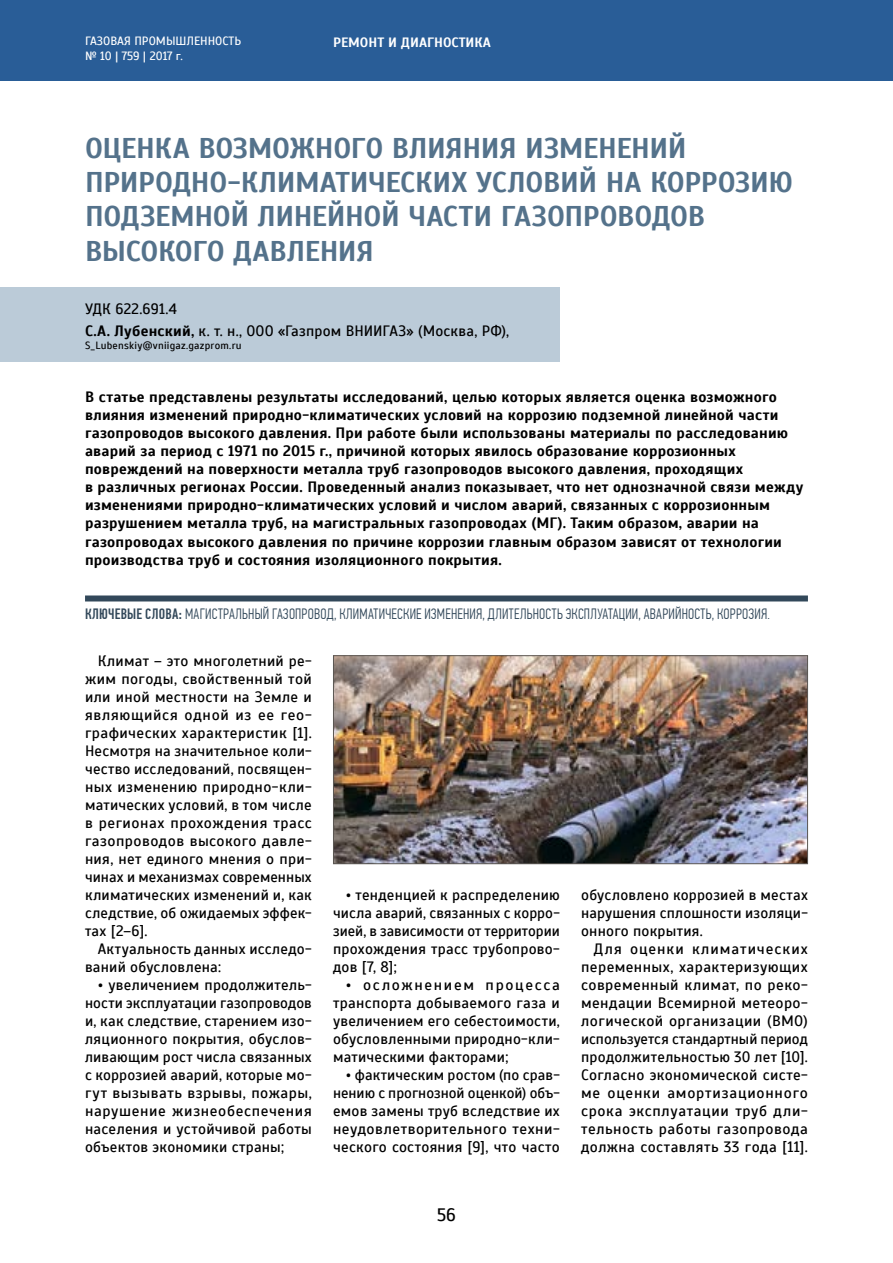
<style>
.page{position:relative;width:893px;height:1263px;background:#fff}
.page>*{position:absolute;margin:0;border:0;box-sizing:border-box;transform-origin:0 0}
.t1{font:700 28.5px/34.2px "Scada";letter-spacing:-.015em;color:#54728b}
.t2{font:18px "Scada";color:#000}
.t3{font:15px/18px "Scada";letter-spacing:.015em;color:#000;text-align:justify}
.t4{font:700 15px/18px "Scada";letter-spacing:.015em;color:#000}
.t5{font:300 15px "PF Din Text Comp Pro";letter-spacing:.015em;color:#32485a}
.t6{font:700 13.5px "Scada";color:#fff}
.t7{font:12px/14.4px "Scada";color:#fff}
.t8{font:10.5px "Scada";letter-spacing:.02em;color:#000}
.s1{font-weight:700}
.s2{font-weight:500}
</style>
<div class="page">
<div style="left:0;top:0;width:893px;height:81px;background:#295d97"></div>
<div style="left:85px;top:595px;width:723px;height:6px;background:#32485a"></div>
<div style="left:0;top:288px;width:560px;height:74px;background:#bbcbd8"></div>
<img style="left:335px;top:657px;width:471px;height:205px">
<div style="left:333px;top:655px;width:475px;height:209px;border:1px solid #5b5753"></div>
<p class="t7" style="left:85px;top:34px;width:158px">ГАЗОВАЯ ПРОМЫШЛЕННОСТЬ № 10 | 759 | 2017 г.</p>
<p class="t6" style="left:333px;top:34px;width:159px">РЕМОНТ И ДИАГНОСТИКА</p>
<h1 class="t1" style="left:85px;top:131px;width:709px">ОЦЕНКА ВОЗМОЖНОГО ВЛИЯНИЯ ИЗМЕНЕНИЙ ПРИРОДНО-КЛИМАТИЧЕСКИХ УСЛОВИЙ НА КОРРОЗИЮ ПОДЗЕМНОЙ ЛИНЕЙНОЙ ЧАСТИ ГАЗОПРОВОДОВ ВЫСОКОГО ДАВЛЕНИЯ</h1>
<p class="t3" style="left:85px;top:298px;width:426px;line-height:22.2px">УДК 622.691.4<br><span class="s1">С.А. Лубенский,</span> к. т. н., ООО «Газпром ВНИИГАЗ» (Москва, РФ),</p>
<p class="t8" style="left:85px;top:339px;width:158px">S_Lubenskiy@vniigaz.gazprom.ru</p>
<p class="t4" style="left:85px;top:388px;width:720px">В статье представлены результаты исследований, целью которых является оценка возможного влияния изменений природно-климатических условий на коррозию подземной линейной части газопроводов высокого давления. При работе были использованы материалы по расследованию аварий за период с 1971 по 2015 г., причиной которых явилось образование коррозионных повреждений на поверхности металла труб газопроводов высокого давления, проходящих<br>в различных регионах России. Проведенный анализ показывает, что нет однозначной связи между изменениями природно-климатических условий и числом аварий, связанных с коррозионным разрушением металла труб, на магистральных газопроводах (МГ). Таким образом, аварии на газопроводах высокого давления по причине коррозии главным образом зависят от технологии производства труб и состояния изоляционного покрытия.</p>
<p class="t5" style="left:85px;top:605px;width:686px"><span class="s2">КЛЮЧЕВЫЕ СЛОВА:</span> МАГИСТРАЛЬНЫЙ ГАЗОПРОВОД, КЛИМАТИЧЕСКИЕ ИЗМЕНЕНИЯ, ДЛИТЕЛЬНОСТЬ ЭКСПЛУАТАЦИИ, АВАРИЙНОСТЬ, КОРРОЗИЯ.</p>
<p class="t3" style="left:85px;top:652px;width:228px;text-indent:13px">Климат – это многолетний ре&shy;жим погоды, свойственный той или иной местности на Земле и являющийся одной из ее гео&shy;графических характеристик [1].<br>Несмотря на значительное коли&shy;чество исследований, посвящен&shy;ных изменению природно-кли&shy;матических условий, в том числе в регионах прохождения трасс газопроводов высокого давле&shy;ния, нет единого мнения о при&shy;чинах и механизмах современных климатических изменений и, как следствие, об ожидаемых эффек&shy;тах [2–6].</p>
<p class="t3" style="left:85px;top:940px;width:228px;text-indent:13px">Актуальность данных исследо&shy;ваний обусловлена:</p>
<p class="t3" style="left:85px;top:976px;width:228px;text-indent:13px">• увеличением продолжитель&shy;ности эксплуатации газопроводов и, как следствие, старением изо&shy;ляционного покрытия, обуслов&shy;ливающим рост числа связанных с коррозией аварий, которые мо&shy;гут вызывать взрывы, пожары, нарушение жизнеобеспечения населения и устойчивой работы объектов экономики страны;</p>
<p class="t3" style="left:333px;top:886px;width:228px;text-indent:13px">• тенденцией к распределению числа аварий, связанных с корро&shy;зией, в зависимости от территории прохождения трасс трубопрово&shy;дов [7, 8];</p>
<p class="t3" style="left:333px;top:976px;width:228px;text-indent:13px">• осложнением процесса транспорта добываемого газа и увеличением его себестоимости, обусловленными природно-кли&shy;матическими факторами;</p>
<p class="t3" style="left:333px;top:1066px;width:228px;text-indent:13px">• фактическим ростом (по срав&shy;нению с прогнозной оценкой) объ&shy;емов замены труб вследствие их неудовлетворительного техни&shy;ческого состояния [9], что часто</p>
<p class="t2" style="left:437px;top:1204px;width:20px">56</p>
<p class="t3" style="left:581px;top:886px;width:228px">обусловлено коррозией в местах нарушения сплошности изоляци&shy;онного покрытия.</p>
<p class="t3" style="left:581px;top:940px;width:228px;text-indent:13px">Для оценки климатических переменных, характеризующих современный климат, по реко&shy;мендации Всемирной метеоро&shy;логической организации (ВМО) используется стандартный период продолжительностью 30 лет [10].<br>Согласно экономической систе&shy;ме оценки амортизационного срока эксплуатации труб дли&shy;тельность работы газопровода должна составлять 33 года [11].</p>
</div>
